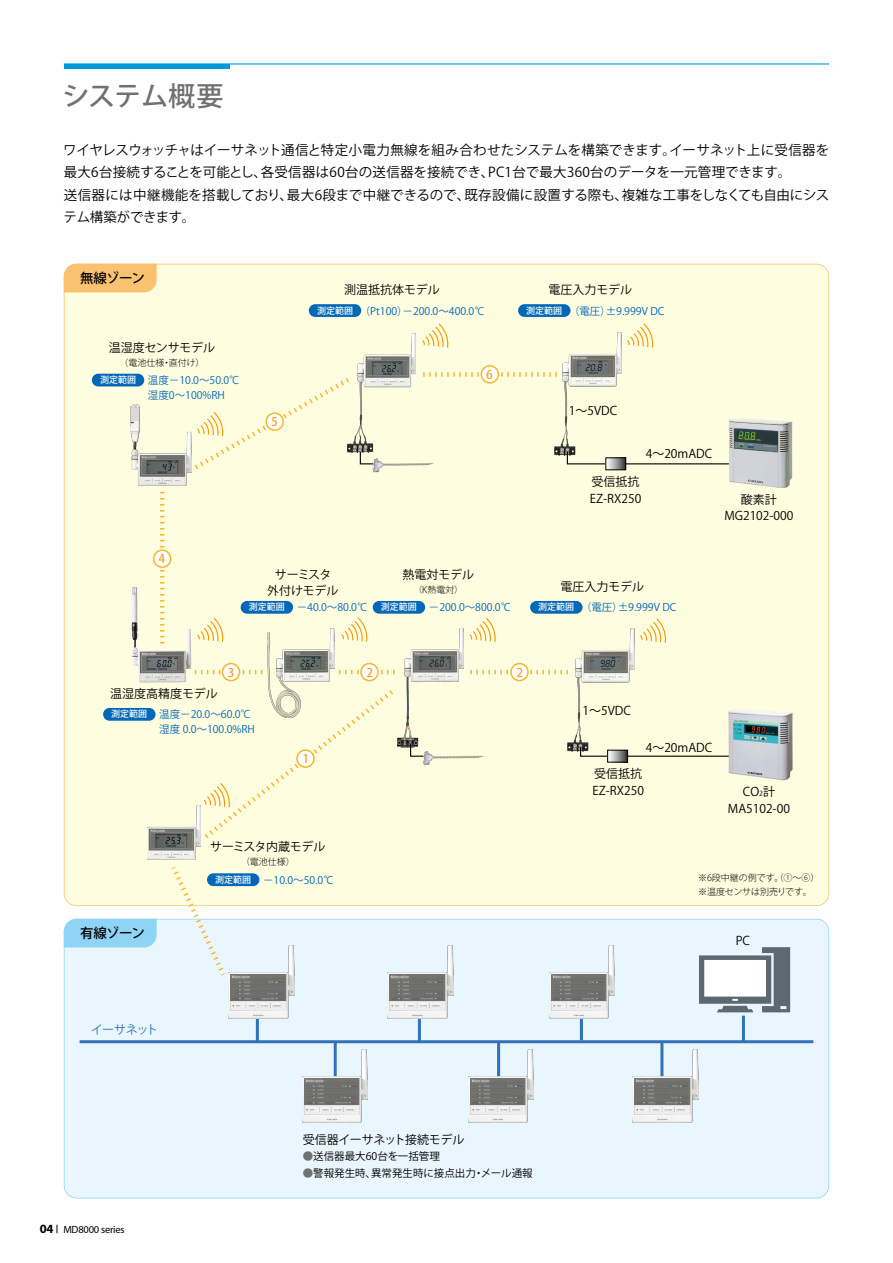
<style>
.page{position:relative;width:893px;height:1263px;background:#fff}
.page>*{position:absolute;margin:0;border:0;box-sizing:border-box;transform-origin:0 0}
.t1{font:500 27px "Koz Go Pr 6 N";letter-spacing:-.01em;color:#727171}
.t2{font:13.5px/22.5px "Koz Go Pr 6 N";letter-spacing:.01em;color:#000}
.t3{font:500 13.5px "Koz Go Pr 6 N";letter-spacing:-.055em;color:#000}
.t4{font:12px/16.5px "Koz Go Pr 6 N";color:#000;text-align:center}
.t5{font:12px/16.5px "Koz Go Pr 6 N";letter-spacing:-.03em;color:#000;text-align:center}
.t6{font:500 12px "Koz Go Pr 6 N";color:#f5a22d}
.t7{font:12px "Koz Go Pr 6 N";letter-spacing:-.06em;color:#3071b9}
.t8{font:10.5px/15px "Koz Go Pr 6 N";color:#0068b7}
.t9{font:10.5px "Koz Go Pr 6 N";color:#000}
.t10{font:10.5px "Myriad Pro";letter-spacing:-.02em;color:#000}
.t11{font:300 9px/13px "Koz Go Pr 6 N";color:#000}
.t12{font:500 9px "Koz Go Pr 6 N";color:#fff}
.s1{font-weight:500;font-size:9px;color:#fff}
.s2{font-size:7.05px}
.s3{font-weight:700;font-size:12.6px}
.s4{color:#727171}
</style>
<div class="page">
<hr style="left:64px;top:63px;width:765px;height:2px;background:#0099d9">
<hr style="left:64px;top:64px;width:166px;height:4px;background:#0099d9">
<div style="left:64px;top:919px;width:765px;height:279px;background:#eaf6fd"></div>
<div style="left:64px;top:264px;width:765px;height:642px;background:#fffddf"></div>
<img style="left:554px;top:332px;width:68px;height:124px">
<svg style="left:566px;top:450px;width:162px;height:15px;background:#e7e6ca"></svg>
<svg style="left:194px;top:606px;width:32px;height:38px"></svg>
<svg style="left:419px;top:312px;width:32px;height:38px"></svg>
<svg style="left:623px;top:312px;width:33px;height:38px"></svg>
<img style="left:728px;top:418px;width:64px;height:70px">
<svg style="left:607px;top:459px;width:17px;height:9px"></svg>
<div style="left:605px;top:457px;width:21px;height:13px;border:1px solid #000"></div>
<img style="left:567px;top:628px;width:68px;height:124px">
<svg style="left:579px;top:746px;width:165px;height:11px;background:#dddcc3"></svg>
<svg style="left:609px;top:752px;width:17px;height:8px"></svg>
<div style="left:607px;top:750px;width:21px;height:12px;border:1px solid #000"></div>
<hr style="left:580px;top:1010px;width:3px;height:30px;background:#3071b9">
<hr style="left:742px;top:1016px;width:3px;height:26px;background:#3071b9">
<hr style="left:80px;top:1040px;width:733px;height:3px;background:#3071b9">
<hr style="left:418px;top:1010px;width:3px;height:32px;background:#3071b9">
<hr style="left:256px;top:1010px;width:3px;height:32px;background:#3071b9">
<hr style="left:334px;top:1041px;width:3px;height:44px;background:#3071b9">
<hr style="left:497px;top:1041px;width:3px;height:44px;background:#3071b9">
<hr style="left:660px;top:1041px;width:3px;height:44px;background:#3071b9">
<div style="left:207px;top:873px;width:52px;height:13px;background:#0068b7;border-radius:6px"></div>
<svg style="left:170px;top:866px;width:58px;height:112px;background:#e9f1ec"></svg>
<svg style="left:195px;top:670px;width:71px;height:4px"></svg>
<svg style="left:160px;top:492px;width:4px;height:95px"></svg>
<div style="left:190px;top:374px;width:180px;height:99px;background:#fffddf"></div>
<svg style="left:423px;top:372px;width:134px;height:5px"></svg>
<div style="left:200px;top:684px;width:200px;height:159px;background:#fffddf"></div>
<div style="left:92px;top:374px;width:52px;height:12px;background:#0068b7;border-radius:6px"></div>
<div style="left:309px;top:304px;width:52px;height:13px;background:#0068b7;border-radius:6px"></div>
<div style="left:518px;top:304px;width:52px;height:13px;background:#0068b7;border-radius:6px"></div>
<svg style="left:636px;top:607px;width:33px;height:38px"></svg>
<svg style="left:699px;top:947px;width:91px;height:65px"></svg>
<svg style="left:338px;top:606px;width:33px;height:38px"></svg>
<div style="left:241px;top:601px;width:52px;height:13px;background:#0068b7;border-radius:6px"></div>
<svg style="left:339px;top:670px;width:58px;height:4px"></svg>
<svg style="left:466px;top:606px;width:33px;height:38px"></svg>
<div style="left:373px;top:601px;width:52px;height:13px;background:#0068b7;border-radius:6px"></div>
<img style="left:398px;top:628px;width:65px;height:119px">
<svg style="left:470px;top:670px;width:99px;height:4px"></svg>
<div style="left:530px;top:601px;width:52px;height:13px;background:#0068b7;border-radius:6px"></div>
<img style="left:728px;top:709px;width:12px;height:62px">
<div style="left:64px;top:264px;width:93px;height:28px;background:#f9c270"></div>
<div style="left:64px;top:919px;width:93px;height:28px;background:#8fd3f5"></div>
<div style="left:297px;top:750px;width:17px;height:17px;background:#fff;border-radius:50%"></div>
<div style="left:296px;top:749px;width:19px;height:19px;border:2px solid #f8b62d;border-radius:50%"></div>
<div style="left:361px;top:664px;width:17px;height:17px;background:#fff;border-radius:50%"></div>
<div style="left:360px;top:663px;width:19px;height:18px;border:2px solid #f8b62d;border-radius:50%"></div>
<div style="left:222px;top:664px;width:17px;height:17px;background:#fff;border-radius:50%"></div>
<div style="left:222px;top:663px;width:18px;height:18px;border:2px solid #f8b62d;border-radius:50%"></div>
<div style="left:154px;top:550px;width:17px;height:17px;background:#fff;border-radius:50%"></div>
<div style="left:153px;top:549px;width:18px;height:19px;border:2px solid #f8b62d;border-radius:50%"></div>
<div style="left:266px;top:413px;width:17px;height:17px;background:#fff;border-radius:50%"></div>
<div style="left:265px;top:412px;width:19px;height:19px;border:2px solid #f8b62d;border-radius:50%"></div>
<div style="left:481px;top:366px;width:17px;height:17px;background:#fff;border-radius:50%"></div>
<div style="left:481px;top:365px;width:18px;height:19px;border:2px solid #f8b62d;border-radius:50%"></div>
<div style="left:511px;top:664px;width:17px;height:17px;background:#fff;border-radius:50%"></div>
<div style="left:510px;top:663px;width:19px;height:18px;border:2px solid #f8b62d;border-radius:50%"></div>
<img style="left:370px;top:442px;width:64px;height:40px">
<img style="left:229px;top:945px;width:66px;height:74px">
<img style="left:387px;top:945px;width:66px;height:74px">
<img style="left:549px;top:945px;width:66px;height:74px">
<img style="left:302px;top:1049px;width:66px;height:74px">
<img style="left:468px;top:1049px;width:66px;height:74px">
<img style="left:632px;top:1049px;width:66px;height:74px">
<img style="left:131px;top:404px;width:61px;height:81px">
<img style="left:267px;top:628px;width:68px;height:89px">
<img style="left:347px;top:334px;width:69px;height:119px">
<img style="left:148px;top:805px;width:53px;height:54px">
<svg style="left:409px;top:743px;width:11px;height:14px"></svg>
<img style="left:420px;top:734px;width:64px;height:41px">
<div style="left:103px;top:708px;width:53px;height:13px;background:#0068b7;border-radius:6px"></div>
<img style="left:132px;top:587px;width:59px;height:95px">
<h1 class="t1" style="left:62px;top:80px;width:163px">システム概要</h1>
<p class="t2" style="left:63px;top:139px;width:768px">ワイヤレスウォッチャはイーサネット通信と特定小電力無線を組み合わせたシステムを構築できます。イーサネット上に受信器を最大6台接続することを可能とし、各受信器は60台の送信器を接続でき、PC1台で最大360台のデータを一元管理できます。<br>送信器には中継機能を搭載しており、最大6段まで中継できるので、既存設備に設置する際も、複雑な工事をしなくても自由にシステム構築ができます。</p>
<p class="t3" style="left:80px;top:271px;width:66px">無線ゾーン</p>
<p class="t4" style="left:109px;top:339px;width:108px">温湿度センサモデル</p>
<p class="t11" style="left:120px;top:356px;width:86px">（電池仕様・直付け）</p>
<p class="t8" style="left:148px;top:373px;width:93px">温度－10.0～50.0℃湿度0～100%RH</p>
<p class="t12" style="left:100px;top:375px;width:37px">測定範囲</p>
<p class="t6" style="left:271px;top:415px;width:8px">5</p>
<p class="t4" style="left:344px;top:282px;width:97px">測温抵抗体モデル</p>
<p class="t8" style="left:317px;top:303px;width:169px"><span class="s1">測定範囲</span> （Pt100）－200.0～400.0℃</p>
<p class="t6" style="left:486px;top:368px;width:8px">6</p>
<p class="t6" style="left:159px;top:552px;width:8px">4</p>
<p class="t5" style="left:267px;top:566px;width:73px">サーミスタ外付けモデル</p>
<p class="t8" style="left:249px;top:600px;width:120px"><span class="s1">測定範囲</span> －40.0～80.0℃</p>
<p class="t4" style="left:403px;top:567px;width:73px">熱電対モデル</p>
<p class="t11" style="left:413px;top:583px;width:51px">（K熱電対）</p>
<p class="t8" style="left:381px;top:600px;width:132px"><span class="s1">測定範囲</span> －200.0～800.0℃</p>
<p class="t4" style="left:549px;top:282px;width:85px">電圧入力モデル</p>
<p class="t8" style="left:526px;top:303px;width:140px"><span class="s1">測定範囲</span> （電圧）±9.999V DC</p>
<p class="t4" style="left:569px;top:403px;width:50px">1～5VDC</p>
<p class="t4" style="left:646px;top:445px;width:68px">4～20mADC</p>
<p class="t4" style="left:590px;top:474px;width:53px;text-align:left">受信抵抗<br>EZ-RX250</p>
<p class="t4" style="left:724px;top:491px;width:71px">酸素計<br>MG2102-000</p>
<p class="t4" style="left:561px;top:578px;width:85px">電圧入力モデル</p>
<p class="t8" style="left:538px;top:600px;width:140px"><span class="s1">測定範囲</span> （電圧）±9.999V DC</p>
<p class="t6" style="left:228px;top:665px;width:8px">3</p>
<p class="t6" style="left:366px;top:665px;width:8px">2</p>
<p class="t4" style="left:110px;top:686px;width:109px">温湿度高精度モデル</p>
<p class="t8" style="left:159px;top:707px;width:97px">温度－20.0～60.0℃湿度 0.0～100.0%RH</p>
<p class="t12" style="left:111px;top:709px;width:37px">測定範囲</p>
<p class="t6" style="left:302px;top:752px;width:8px">1</p>
<p class="t6" style="left:516px;top:665px;width:8px">2</p>
<p class="t4" style="left:582px;top:702px;width:50px">1～5VDC</p>
<p class="t4" style="left:646px;top:740px;width:68px">4～20mADC</p>
<p class="t4" style="left:592px;top:766px;width:53px;text-align:left">受信抵抗<br>EZ-RX250</p>
<p class="t4" style="left:728px;top:784px;width:64px">CO<span class="s2">2</span>計<br>MA5102-00</p>
<p class="t3" style="left:80px;top:926px;width:66px">有線ゾーン</p>
<p class="t7" style="left:91px;top:1023px;width:69px">イーサネット</p>
<p class="t10" style="left:40px;top:1222px;width:86px"><span class="s3">04</span> MD8000 series</p>
<p class="t5" style="left:210px;top:839px;width:117px">サーミスタ内蔵モデル</p>
<p class="t11" style="left:241px;top:856px;width:55px">（電池仕様）</p>
<p class="t8" style="left:215px;top:872px;width:120px"><span class="s1">測定範囲</span> －10.0～50.0℃</p>
<p class="t4" style="left:303px;top:1131px;width:163px">受信器イーサネット接続モデル</p>
<p class="t9" style="left:303px;top:1150px;width:139px"><span class="s4">●</span>送信器最大60台を一括管理</p>
<p class="t9" style="left:303px;top:1167px;width:231px"><span class="s4">●</span>警報発生時、異常発生時に接点出力・メール通報</p>
<p class="t11" style="left:698px;top:872px;width:123px">※6段中継の例です。（①～⑥）※温度センサは別売りです。</p>
<p class="t4" style="left:736px;top:933px;width:16px">PC</p>
</div>
